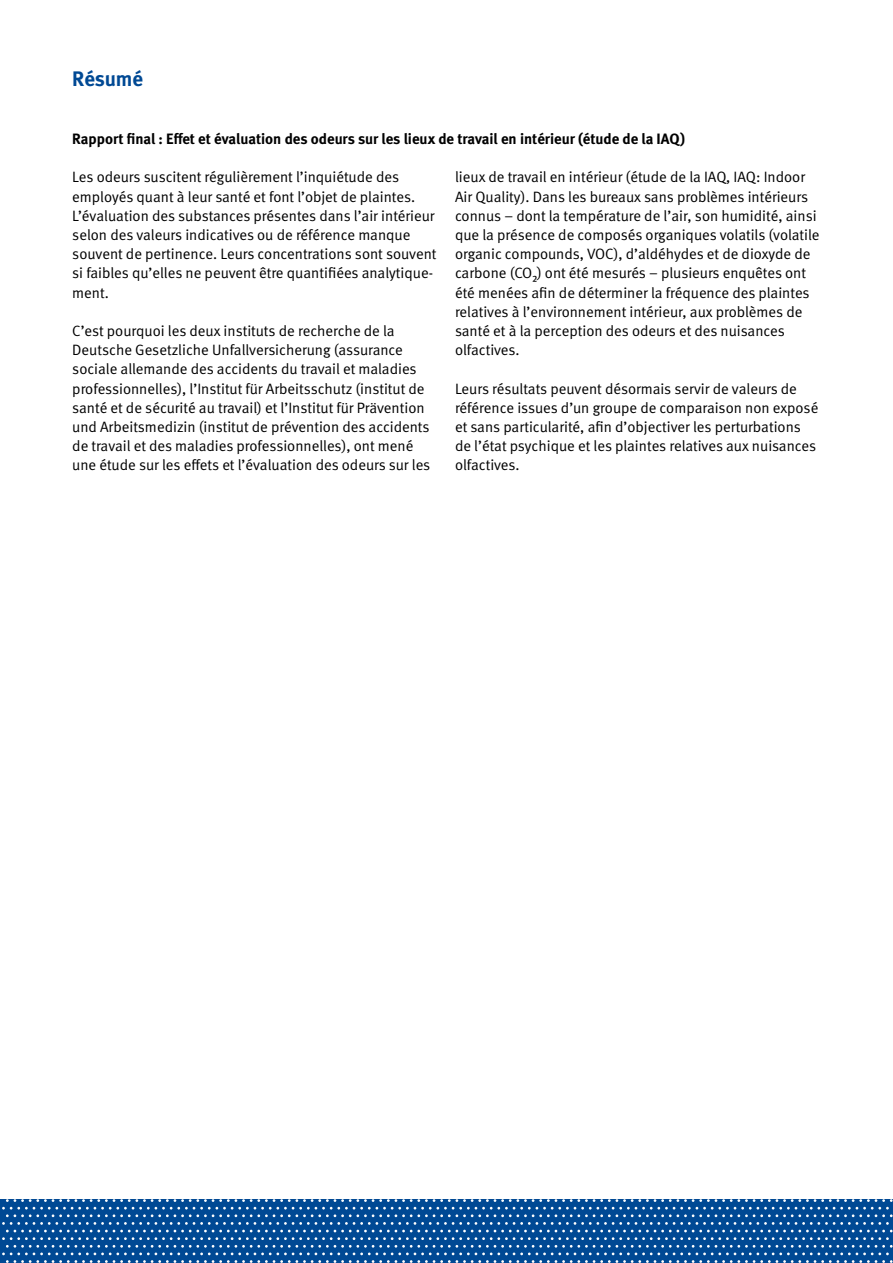
<style>
.page{position:relative;width:893px;height:1263px;background:#fff}
.page>*{position:absolute;margin:0;border:0;box-sizing:border-box;transform-origin:0 0}
.Ueberschriften_H1_Abstract{font:700 21px "DGUV Meta";letter-spacing:-.005em;color:#004994}
.Innenteil_P_Grundtext{font:15px/19.2px "DGUV Meta";color:#000}
.Ueberschriften_H2_Abstract{font:700 15px "DGUV Meta";color:#000}
</style>
<div class="page">
<svg style="left:2px;top:1199px;width:891px;height:64px;background:#1a5c9f"></svg>
<h1 class="Ueberschriften_H1_Abstract" style="left:72px;top:67px;width:72px">Résumé</h1>
<h2 class="Ueberschriften_H2_Abstract" style="left:72px;top:130px;width:614px">Rapport final : Effet et évaluation des odeurs sur les lieux de travail en intérieur (étude de la IAQ)</h2>
<p class="Innenteil_P_Grundtext" style="left:72px;top:168px;width:366px">Les odeurs suscitent régulièrement l’inquiétude des employés quant à leur santé et font l’objet de plaintes.<br>L’évaluation des substances présentes dans l’air intérieur selon des valeurs indicatives ou de référence manque souvent de pertinence. Leurs concentrations sont souvent si faibles qu’elles ne peuvent être quantifiées analytique&shy;ment.</p>
<p class="Innenteil_P_Grundtext" style="left:72px;top:322px;width:360px">C’est pourquoi les deux instituts de recherche de la Deutsche Gesetzliche Unfallversicherung (assurance sociale allemande des accidents du travail et maladies professionnelles), l’Institut für Arbeitsschutz (institut de santé et de sécurité au travail) et l’Institut für Prävention und Arbeitsmedizin (institut de prévention des accidents de travail et des maladies professionnelles), ont mené une étude sur les effets et l’évaluation des odeurs sur les</p>
<p class="Innenteil_P_Grundtext" style="left:455px;top:168px;width:366px">lieux de travail en intérieur (étude de la IAQ, IAQ: Indoor Air Quality). Dans les bureaux sans problèmes intérieurs connus – dont la température de l’air, son humidité, ainsi que la présence de composés organiques volatils (volatile organic compounds, VOC), d’aldéhydes et de dioxyde de carbone (CO₂) ont été mesurés – plusieurs enquêtes ont été menées afin de déterminer la fréquence des plaintes relatives à l’environnement intérieur, aux problèmes de santé et à la perception des odeurs et des nuisances olfactives.</p>
<p class="Innenteil_P_Grundtext" style="left:455px;top:379px;width:365px">Leurs résultats peuvent désormais servir de valeurs de référence issues d’un groupe de comparaison non exposé et sans particularité, afin d’objectiver les perturbations de l’état psychique et les plaintes relatives aux nuisances olfactives.</p>
</div>
